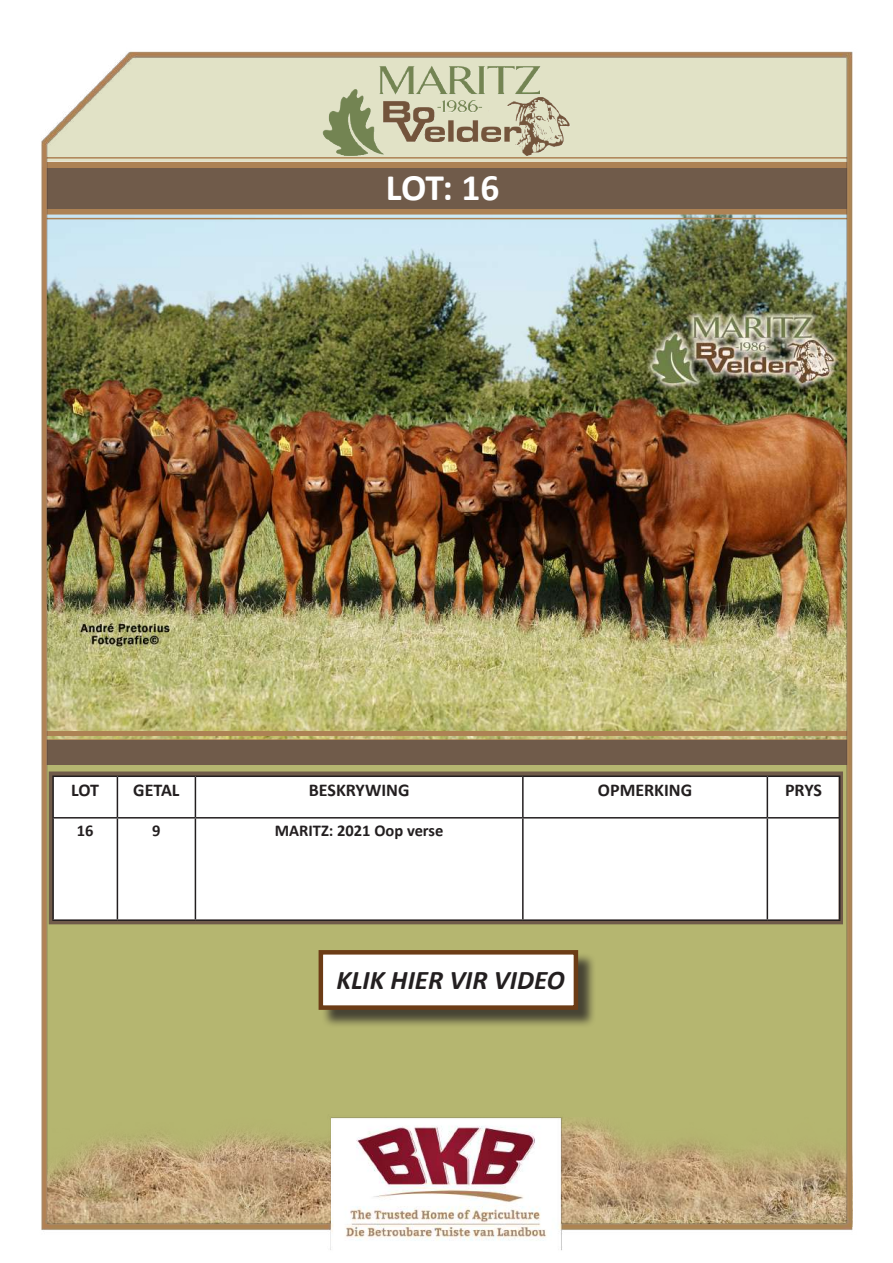
<style>
.page{position:relative;width:893px;height:1263px;background:#fff}
.page>*{position:absolute;margin:0;border:0;box-sizing:border-box;transform-origin:0 0}
.t1{font:700 37.5px "Calibri";color:#fff}
.t2{font:italic 700 27px "Calibri";color:#231f20}
.t3{font:700 18px "Calibri";color:#231f20}
.t4{font:700 16.5px "Calibri";color:#231f20}
</style>
<div class="page">
<img style="left:41px;top:51px;width:812px;height:1200px">
<h1 class="t1" style="left:386px;top:161px;width:115px">LOT: 16</h1>
<p class="t3" style="left:71px;top:777px;width:29px">LOT</p>
<p class="t3" style="left:133px;top:777px;width:48px">GETAL</p>
<p class="t3" style="left:309px;top:777px;width:102px">BESKRYWING</p>
<p class="t3" style="left:598px;top:777px;width:96px">OPMERKING</p>
<p class="t3" style="left:785px;top:777px;width:38px">PRYS</p>
<p class="t4" style="left:77px;top:819px;width:18px">16</p>
<p class="t4" style="left:152px;top:819px;width:10px">9</p>
<p class="t4" style="left:275px;top:819px;width:170px">MARITZ: 2021 Oop verse</p>
<h2 class="t2" style="left:336px;top:961px;width:230px">KLIK HIER VIR VIDEO</h2>
</div>
